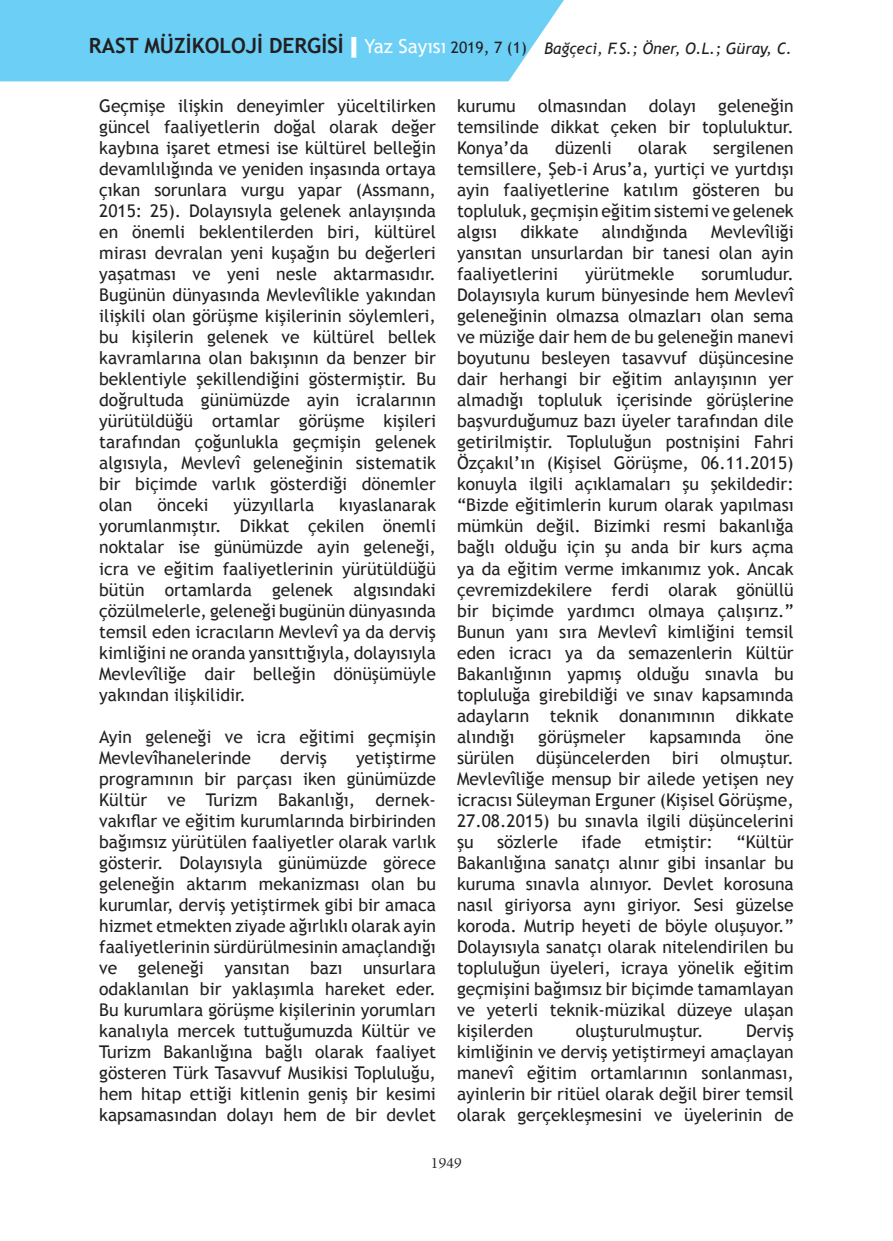
<style>
.page{position:relative;width:893px;height:1241px;background:#fff}
.page>*{position:absolute;margin:0;border:0;box-sizing:border-box;transform-origin:0 0}
.t1{font:17.5px/21px "Trebuchet MS";color:#231f20;text-align:justify}
.t2{font:italic 15.75px "Trebuchet MS";color:#231f20}
.t3{font:14px "Trump Mediaeval";color:#231f20}
.s1{font-weight:700;font-style:normal;font-size:21px}
.s2{font-style:normal;font-size:21px;color:#fff}
.s3{font-style:normal;font-size:19.25px;color:#fff}
.s4{font-style:normal}
</style>
<div class="page">
<div style="left:0;top:0;width:564px;height:81px;background:#6bcff6"></div>
<div style="left:351px;top:37px;width:5px;height:21px;border:4px solid #fff"></div>
<p class="t2" style="left:89px;top:38px;width:704px"><span class="s1">RAST MÜZIKOLOJI DERGISI</span> <span class="s2">|</span> <span class="s3">Yaz Sayısı</span> <span class="s4">2019, 7 (1)</span> Bağçeci, F.S.; Öner, O.L.; Güray, C.</p>
<p class="t1" style="left:99px;top:95px;width:338px">Geçmişe ilişkin deneyimler yüceltilirken güncel faaliyetlerin doğal olarak değer kaybına işaret etmesi ise kültürel belleğin devamlılığında ve yeniden inşasında ortaya çıkan sorunlara vurgu yapar (Assmann, 2015: 25). Dolayısıyla gelenek anlayışında en önemli beklentilerden biri, kültürel mirası devralan yeni kuşağın bu değerleri yaşatması ve yeni nesle aktarmasıdır.<br>Bugünün dünyasında Mevlevîlikle yakından ilişkili olan görüşme kişilerinin söylemleri, bu kişilerin gelenek ve kültürel bellek kavramlarına olan bakışının da benzer bir beklentiyle şekillendiğini göstermiştir. Bu doğrultuda günümüzde ayin icralarının yürütüldüğü ortamlar görüşme kişileri tarafından çoğunlukla geçmişin gelenek algısıyla, Mevlevî geleneğinin sistematik bir biçimde varlık gösterdiği dönemler olan</p>
<p class="t1" style="left:158px;top:494px;width:52px">önceki</p>
<p class="t1" style="left:234px;top:494px;width:82px">yüzyıllarla</p>
<p class="t1" style="left:99px;top:494px;width:338px;text-indent:240px">kıyaslanarak yorumlanmıştır. Dikkat çekilen önemli noktalar ise günümüzde ayin geleneği, icra ve eğitim faaliyetlerinin yürütüldüğü bütün ortamlarda gelenek algısındaki çözülmelerle, geleneği bugünün dünyasında temsil eden icracıların Mevlevî ya da derviş kimliğini ne oranda yansıttığıyla, dolayısıyla Mevlevîliğe dair belleğin dönüşümüyle yakından ilişkilidir.</p>
<p class="t1" style="left:99px;top:725px;width:338px">Ayin geleneği ve icra eğitimi geçmişin<br>Mevlevîhanelerinde</p>
<p class="t1" style="left:280px;top:746px;width:48px">derviş</p>
<p class="t1" style="left:99px;top:746px;width:338px;text-indent:257px">yetiştirme programının bir parçası iken günümüzde Kültür ve Turizm Bakanlığı, dernek&shy;vakıflar ve eğitim kurumlarında birbirinden bağımsız yürütülen faaliyetler olarak varlık gösterir. Dolayısıyla günümüzde görece geleneğin aktarım mekanizması olan bu kurumlar, derviş yetiştirmek gibi bir amaca hizmet etmekten ziyade ağırlıklı olarak ayin faaliyetlerinin sürdürülmesinin amaçlandığı ve geleneği yansıtan bazı unsurlara odaklanılan bir yaklaşımla hareket eder.<br>Bu kurumlara görüşme kişilerinin yorumları kanalıyla mercek tuttuğumuzda Kültür ve Turizm Bakanlığına bağlı olarak faaliyet gösteren Türk Tasavvuf Musikisi Topluluğu, hem hitap ettiği kitlenin geniş bir kesimi kapsamasından dolayı hem de bir devlet</p>
<p class="t1" style="left:457px;top:95px;width:338px;text-indent:261px">geleneğin temsilinde dikkat çeken bir topluluktur.<br>Konya’da</p>
<p class="t1" style="left:457px;top:95px;width:60px">kurumu</p>
<p class="t1" style="left:538px;top:95px;width:90px">olmasından</p>
<p class="t1" style="left:649px;top:95px;width:49px">dolayı</p>
<p class="t1" style="left:555px;top:137px;width:58px">düzenli</p>
<p class="t1" style="left:638px;top:137px;width:50px">olarak</p>
<p class="t1" style="left:457px;top:137px;width:338px;text-indent:256px">sergilenen temsillere, Şeb-i Arus’a, yurtiçi ve yurtdışı ayin faaliyetlerine katılım gösteren bu topluluk, geçmişin eğitim sistemi ve gelenek algısı</p>
<p class="t1" style="left:457px;top:221px;width:338px;text-indent:254px">Mevlevîliği yansıtan unsurlardan bir tanesi olan ayin faaliyetlerini</p>
<p class="t1" style="left:520px;top:221px;width:60px">dikkate</p>
<p class="t1" style="left:602px;top:221px;width:87px">alındığında</p>
<p class="t1" style="left:585px;top:263px;width:91px">yürütmekle</p>
<p class="t1" style="left:457px;top:263px;width:338px;text-indent:244px">sorumludur.<br>Dolayısıyla kurum bünyesinde hem Mevlevî geleneğinin olmazsa olmazları olan sema ve müziğe dair hem de bu geleneğin manevi boyutunu besleyen tasavvuf düşüncesine dair herhangi bir eğitim anlayışının yer almadığı topluluk içerisinde görüşlerine başvurduğumuz bazı üyeler tarafından dile getirilmiştir. Topluluğun postnişini Fahri Özçakıl’ın (Kişisel Görüşme, 06.11.2015) konuyla ilgili açıklamaları şu şekildedir: “Bizde eğitimlerin kurum olarak yapılması mümkün değil. Bizimki resmi bakanlığa bağlı olduğu için şu anda bir kurs açma ya da eğitim verme imkanımız yok. Ancak çevremizdekilere ferdi olarak gönüllü bir biçimde yardımcı olmaya çalışırız.” Bunun yanı sıra Mevlevî kimliğini temsil eden icracı ya da semazenlerin Kültür Bakanlığının yapmış olduğu sınavla bu topluluğa girebildiği ve sınav kapsamında adayların teknik donanımının dikkate alındığı</p>
<p class="t1" style="left:538px;top:725px;width:89px">görüşmeler</p>
<p class="t1" style="left:649px;top:725px;width:94px">kapsamında</p>
<p class="t1" style="left:765px;top:725px;width:30px">öne</p>
<p class="t1" style="left:457px;top:746px;width:59px">sürülen</p>
<p class="t1" style="left:536px;top:746px;width:116px">düşüncelerden</p>
<p class="t1" style="left:672px;top:746px;width:28px">biri</p>
<p class="t1" style="left:457px;top:746px;width:338px;text-indent:264px">olmuştur.<br>Mevlevîliğe mensup bir ailede yetişen ney icracısı Süleyman Erguner (Kişisel Görüşme, 27.08.2015) bu sınavla ilgili düşüncelerini şu</p>
<p class="t1" style="left:457px;top:830px;width:338px;text-indent:279px">“Kültür Bakanlığına sanatçı alınır gibi insanlar bu kuruma sınavla alınıyor. Devlet korosuna nasıl giriyorsa aynı giriyor. Sesi güzelse koroda. Mutrip heyeti de böyle oluşuyor.” Dolayısıyla sanatçı olarak nitelendirilen bu topluluğun üyeleri, icraya yönelik eğitim geçmişini bağımsız bir biçimde tamamlayan ve yeterli teknik-müzikal düzeye ulaşan kişilerden</p>
<p class="t1" style="left:497px;top:830px;width:62px">sözlerle</p>
<p class="t1" style="left:581px;top:830px;width:41px">ifade</p>
<p class="t1" style="left:645px;top:830px;width:70px">etmiştir:</p>
<p class="t1" style="left:576px;top:1019px;width:129px">oluşturulmuştur.</p>
<p class="t1" style="left:457px;top:1019px;width:338px;text-indent:289px">Derviş kimliğinin ve derviş yetiştirmeyi amaçlayan manevî eğitim ortamlarının sonlanması, ayinlerin bir ritüel olarak değil birer temsil olarak gerçekleşmesini ve üyelerinin de</p>
<p class="t3" style="left:431px;top:1154px;width:33px">1949</p>
</div>
